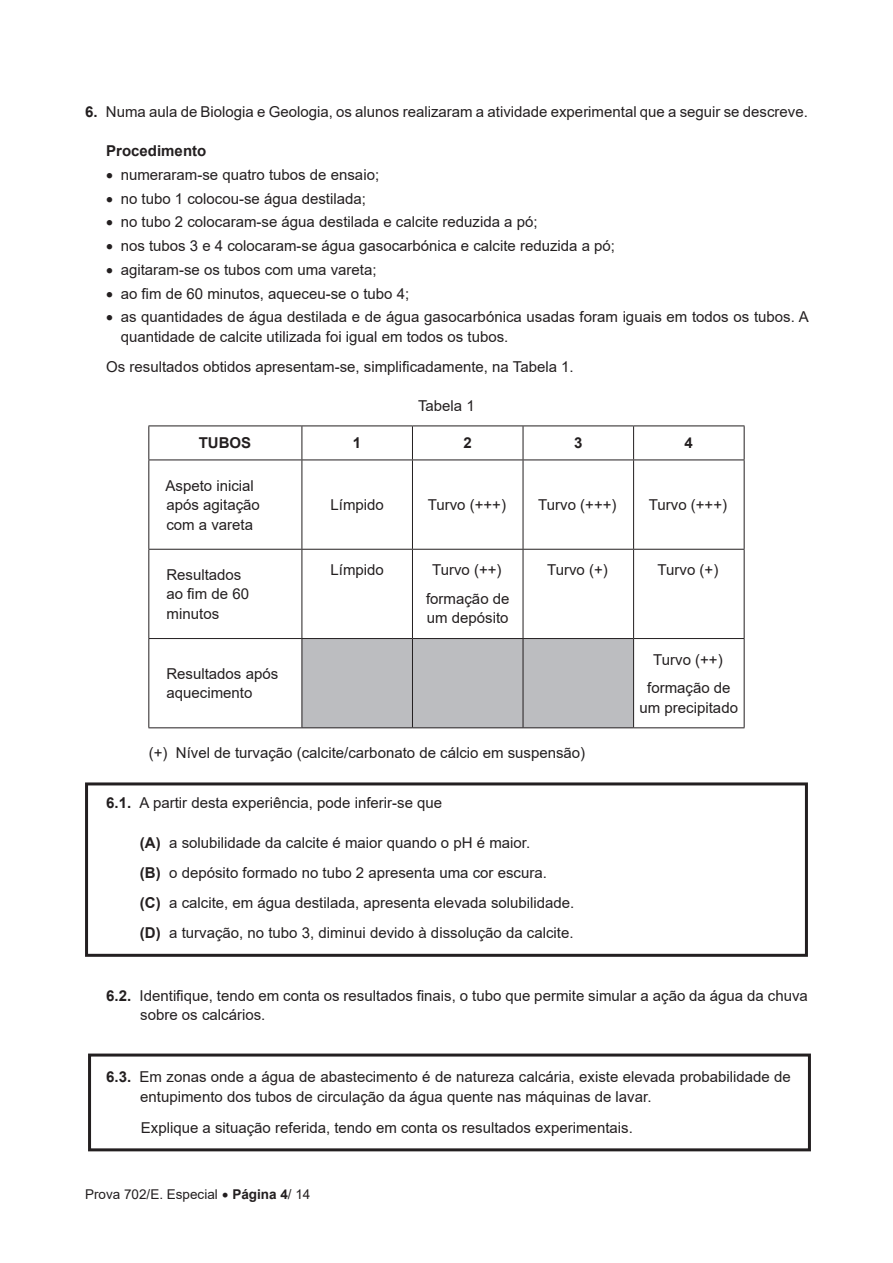
<style>
.page{position:relative;width:893px;height:1263px;background:#fff}
.page>*{position:absolute;margin:0;border:0;box-sizing:border-box;transform-origin:0 0}
.t1{font:15px/19.5px "Arial";color:#231f20}
.t2{font:700 15px "Arial";color:#231f20}
.t3{font:13.5px "Arial";color:#231f20}
.s1{font-weight:700}
</style>
<div class="page">
<div style="left:303px;top:639px;width:330px;height:88px;background:#bcbdc0"></div>
<hr style="left:302px;top:426px;width:1px;height:34px;background:#231f20">
<hr style="left:412px;top:426px;width:1px;height:34px;background:#231f20">
<hr style="left:523px;top:426px;width:1px;height:34px;background:#231f20">
<hr style="left:633px;top:426px;width:1px;height:34px;background:#231f20">
<hr style="left:744px;top:426px;width:1px;height:34px;background:#231f20">
<hr style="left:148px;top:460px;width:154px;height:1px;background:#231f20">
<hr style="left:302px;top:460px;width:110px;height:1px;background:#231f20">
<hr style="left:302px;top:460px;width:1px;height:89px;background:#231f20">
<hr style="left:412px;top:460px;width:111px;height:1px;background:#231f20">
<hr style="left:412px;top:460px;width:1px;height:89px;background:#231f20">
<hr style="left:523px;top:460px;width:111px;height:1px;background:#231f20">
<hr style="left:523px;top:460px;width:1px;height:89px;background:#231f20">
<hr style="left:634px;top:460px;width:110px;height:1px;background:#231f20">
<hr style="left:633px;top:460px;width:1px;height:89px;background:#231f20">
<hr style="left:744px;top:460px;width:1px;height:89px;background:#231f20">
<hr style="left:148px;top:549px;width:154px;height:1px;background:#231f20">
<hr style="left:302px;top:549px;width:110px;height:1px;background:#231f20">
<hr style="left:302px;top:550px;width:1px;height:88px;background:#231f20">
<hr style="left:412px;top:549px;width:111px;height:1px;background:#231f20">
<hr style="left:412px;top:550px;width:1px;height:88px;background:#231f20">
<hr style="left:523px;top:549px;width:111px;height:1px;background:#231f20">
<hr style="left:523px;top:550px;width:1px;height:88px;background:#231f20">
<hr style="left:634px;top:549px;width:110px;height:1px;background:#231f20">
<hr style="left:633px;top:550px;width:1px;height:88px;background:#231f20">
<hr style="left:744px;top:550px;width:1px;height:88px;background:#231f20">
<hr style="left:148px;top:638px;width:154px;height:1px;background:#231f20">
<hr style="left:302px;top:638px;width:110px;height:1px;background:#231f20">
<hr style="left:302px;top:639px;width:1px;height:88px;background:#231f20">
<hr style="left:412px;top:638px;width:111px;height:1px;background:#231f20">
<hr style="left:412px;top:639px;width:1px;height:88px;background:#231f20">
<hr style="left:523px;top:638px;width:111px;height:1px;background:#231f20">
<hr style="left:523px;top:639px;width:1px;height:88px;background:#231f20">
<hr style="left:634px;top:638px;width:110px;height:1px;background:#231f20">
<hr style="left:633px;top:639px;width:1px;height:88px;background:#231f20">
<hr style="left:744px;top:639px;width:1px;height:88px;background:#231f20">
<hr style="left:148px;top:727px;width:154px;height:1px;background:#231f20">
<hr style="left:302px;top:727px;width:110px;height:1px;background:#231f20">
<hr style="left:412px;top:727px;width:111px;height:1px;background:#231f20">
<hr style="left:523px;top:727px;width:111px;height:1px;background:#231f20">
<hr style="left:634px;top:727px;width:110px;height:1px;background:#231f20">
<hr style="left:148px;top:425px;width:154px;height:1px;background:#231f20">
<hr style="left:148px;top:426px;width:1px;height:34px;background:#231f20">
<hr style="left:302px;top:425px;width:110px;height:1px;background:#231f20">
<hr style="left:412px;top:425px;width:111px;height:1px;background:#231f20">
<hr style="left:523px;top:425px;width:111px;height:1px;background:#231f20">
<hr style="left:634px;top:425px;width:110px;height:1px;background:#231f20">
<hr style="left:148px;top:460px;width:1px;height:89px;background:#231f20">
<hr style="left:148px;top:550px;width:1px;height:88px;background:#231f20">
<hr style="left:148px;top:639px;width:1px;height:88px;background:#231f20">
<div style="left:85px;top:782px;width:723px;height:175px;border:3px solid #231f20"></div>
<div style="left:88px;top:1053px;width:723px;height:98px;border:3px solid #231f20"></div>
<p class="t1" style="left:85px;top:102px;width:724px"><span class="s1">6.</span> Numa aula de Biologia e Geologia, os alunos realizaram a atividade experimental que a seguir se descreve.</p>
<p class="t2" style="left:106px;top:140px;width:102px">Procedimento</p>
<p class="t1" style="left:106px;top:165px;width:274px">• numeraram-se quatro tubos de ensaio;</p>
<p class="t1" style="left:106px;top:189px;width:261px">• no tubo 1 colocou-se água destilada;</p>
<p class="t1" style="left:106px;top:212px;width:433px">• no tubo 2 colocaram-se água destilada e calcite reduzida a pó;</p>
<p class="t1" style="left:106px;top:236px;width:510px">• nos tubos 3 e 4 colocaram-se água gasocarbónica e calcite reduzida a pó;</p>
<p class="t1" style="left:106px;top:260px;width:272px">• agitaram-se os tubos com uma vareta;</p>
<p class="t1" style="left:106px;top:284px;width:304px">• ao fim de 60 minutos, aqueceu-se o tubo 4;</p>
<p class="t1" style="left:121px;top:307px;width:689px;text-indent:-14px">• as quantidades de água destilada e de água gasocarbónica usadas foram iguais em todos os tubos. A quantidade de calcite utilizada foi igual em todos os tubos.</p>
<p class="t1" style="left:106px;top:357px;width:469px">Os resultados obtidos apresentam-se, simplificadamente, na Tabela 1.</p>
<p class="t1" style="left:418px;top:396px;width:58px">Tabela 1</p>
<p class="t2" style="left:199px;top:432px;width:54px">TUBOS</p>
<p class="t2" style="left:353px;top:432px;width:10px">1</p>
<p class="t2" style="left:463px;top:432px;width:10px">2</p>
<p class="t2" style="left:574px;top:432px;width:10px">3</p>
<p class="t2" style="left:684px;top:432px;width:10px">4</p>
<p class="t1" style="left:166px;top:475px;width:96px">Aspeto inicial após agitação com a vareta</p>
<p class="t1" style="left:330px;top:495px;width:55px">Límpido</p>
<p class="t1" style="left:428px;top:495px;width:80px">Turvo (+++)</p>
<p class="t1" style="left:538px;top:495px;width:80px">Turvo (+++)</p>
<p class="t1" style="left:649px;top:495px;width:80px">Turvo (+++)</p>
<p class="t1" style="left:166px;top:565px;width:84px">Resultados ao fim de 60 minutos</p>
<p class="t1" style="left:330px;top:560px;width:55px">Límpido</p>
<p class="t1" style="left:426px;top:556px;width:85px;line-height:28.5px;text-align:center">Turvo (++) formação de</p>
<p class="t1" style="left:427px;top:608px;width:83px">um depósito</p>
<p class="t1" style="left:166px;top:664px;width:113px">Resultados após aquecimento</p>
<p class="t1" style="left:547px;top:560px;width:62px">Turvo (+)</p>
<p class="t1" style="left:658px;top:560px;width:62px">Turvo (+)</p>
<p class="t1" style="left:647px;top:645px;width:85px;line-height:28.5px;text-align:center">Turvo (++) formação de</p>
<p class="t1" style="left:640px;top:697px;width:100px">um precipitado</p>
<p class="t1" style="left:149px;top:743px;width:438px">(+) Nível de turvação (calcite/carbonato de cálcio em suspensão)</p>
<p class="t1" style="left:106px;top:793px;width:337px"><span class="s1">6.1.</span> A partir desta experiência, pode inferir-se que</p>
<p class="t1" style="left:140px;top:828px;width:436px;line-height:30px"><span class="s1">(A)</span> a solubilidade da calcite é maior quando o pH é maior.<br><span class="s1">(B)</span> o depósito formado no tubo 2 apresenta uma cor escura.<br><span class="s1">(C)</span> a calcite, em água destilada, apresenta elevada solubilidade. <span class="s1">(D)</span> a turvação, no tubo 3, diminui devido à dissolução da calcite.</p>
<p class="t1" style="left:140px;top:985px;width:669px;text-indent:-34px"><span class="s1">6.2.</span> Identifique, tendo em conta os resultados finais, o tubo que permite simular a ação da água da chuva sobre os calcários.</p>
<p class="t1" style="left:140px;top:1067px;width:652px;text-indent:-34px"><span class="s1">6.3.</span> Em zonas onde a água de abastecimento é de natureza calcária, existe elevada probabilidade de entupimento dos tubos de circulação da água quente nas máquinas de lavar.</p>
<p class="t1" style="left:141px;top:1118px;width:493px">Explique a situação referida, tendo em conta os resultados experimentais.</p>
<p class="t3" style="left:85px;top:1185px;width:227px">Prova 702/E. Especial • <span class="s1">Página 4</span>/ 14</p>
</div>
